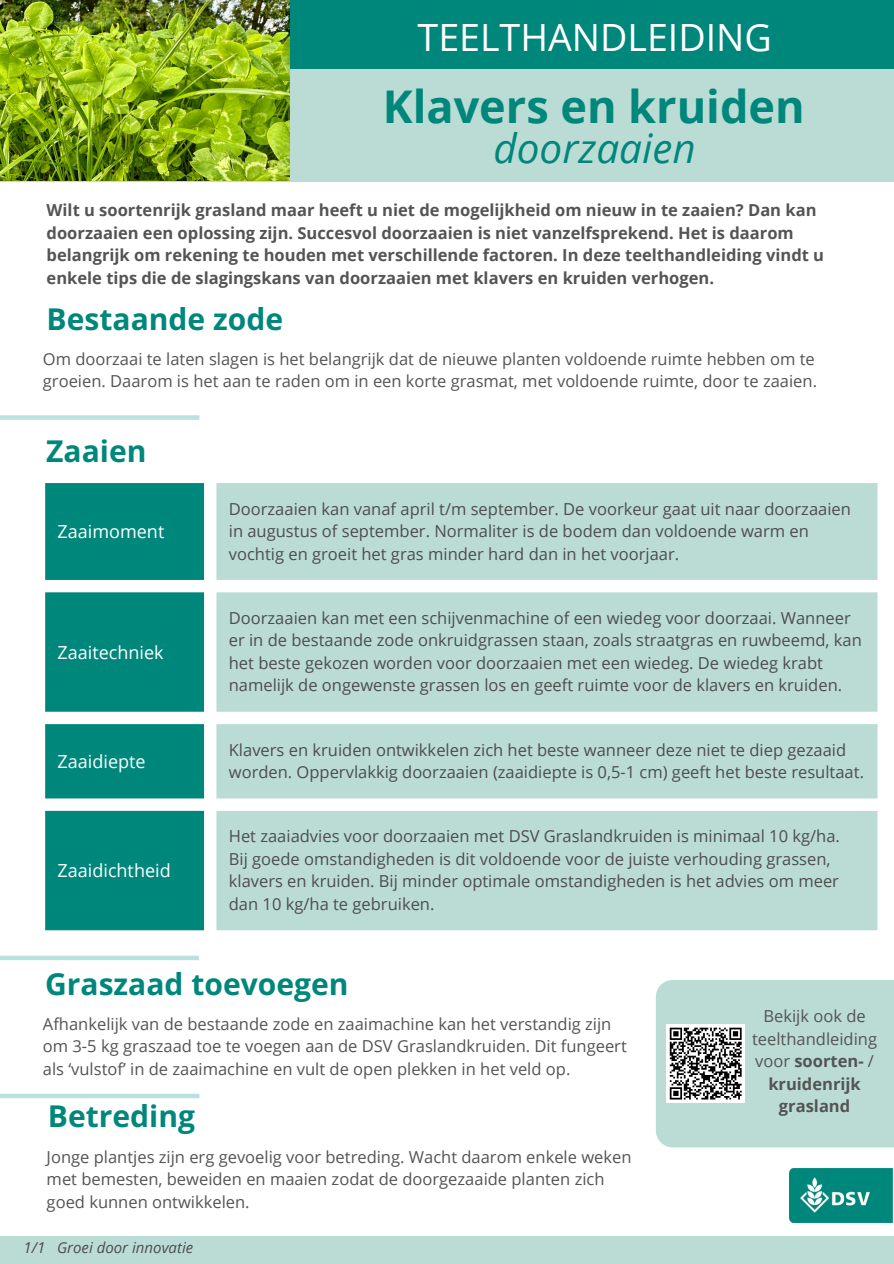
<style>
.page{position:relative;width:894px;height:1264px;background:#fff}
.page>*{position:absolute;margin:0;border:0;box-sizing:border-box;transform-origin:0 0}
.t1{font:700 45px "Open Sans";color:#00877c}
.t2{font:italic 40.5px "Open Sans";color:#00877c}
.t3{font:37.5px "Open Sans";color:#fff}
.t4{font:700 30px "Open Sans";color:#00877c}
.t5{font:18px "Open Sans";color:#fdfefe}
.t6{font:18px "Open Sans";color:#fff}
.t7{font:16.5px/22.5px "Open Sans";color:#4d4d4d}
.t8{font:16.5px/22.5px "Open Sans";color:#545454}
.t9{font:700 16.5px/22.5px "Open Sans";color:#545454}
.t10{font:italic 15px "Open Sans";color:#4d4d4d}
.s1{font-weight:700}
</style>
<div class="page">
<div style="left:0;top:0;width:893px;height:181px;background:#bbdcd5"></div>
<div style="left:0;top:0;width:893px;height:69px;background:#00877c"></div>
<img style="left:0;top:0;width:289px;height:181px">
<div style="left:0;top:415px;width:199px;height:5px;background:#bae1de"></div>
<div style="left:0;top:955px;width:199px;height:5px;background:#bae1de"></div>
<svg style="left:45px;top:483px;width:159px;height:447px;background:#159187"></svg>
<svg style="left:216px;top:483px;width:661px;height:447px;background:#c0ded8"></svg>
<div style="left:0;top:1236px;width:893px;height:27px;background:#bbdcd5"></div>
<div style="left:0;top:1093px;width:199px;height:5px;background:#bae1de"></div>
<img style="left:789px;top:1168px;width:103px;height:54px">
<svg style="left:655px;top:980px;width:238px;height:167px;background:#b6d2cc"></svg>
<p class="t3" style="left:417px;top:11px;width:356px">TEELTHANDLEIDING</p>
<p class="t1" style="left:382px;top:74px;width:423px">Klavers en kruiden</p>
<p class="t2" style="left:493px;top:120px;width:204px">doorzaaien</p>
<p class="t9" style="left:47px;top:198px;width:778px">Wilt u soortenrijk grasland maar heeft u niet de mogelijkheid om nieuw in te zaaien? Dan kan doorzaaien een oplossing zijn. Succesvol doorzaaien is niet vanzelfsprekend. Het is daarom belangrijk om rekening te houden met verschillende factoren. In deze teelthandleiding vindt u enkele tips die de slagingskans van doorzaaien met klavers en kruiden verhogen.</p>
<p class="t4" style="left:47px;top:298px;width:238px">Bestaande zode</p>
<p class="t8" style="left:43px;top:347px;width:775px">Om doorzaai te laten slagen is het belangrijk dat de nieuwe planten voldoende ruimte hebben om te groeien. Daarom is het aan te raden om in een korte grasmat, met voldoende ruimte, door te zaaien.</p>
<p class="t4" style="left:46px;top:430px;width:102px">Zaaien</p>
<p class="t6" style="left:58px;top:519px;width:108px">Zaaimoment</p>
<p class="t5" style="left:58px;top:639px;width:108px">Zaaitechniek</p>
<p class="t7" style="left:229px;top:497px;width:623px">Doorzaaien kan vanaf april t/m september. De voorkeur gaat uit naar doorzaaien in augustus of september. Normaliter is de bodem dan voldoende warm en vochtig en groeit het gras minder hard dan in het voorjaar.</p>
<p class="t7" style="left:229px;top:606px;width:634px">Doorzaaien kan met een schijvenmachine of een wiedeg voor doorzaai. Wanneer er in de bestaande zode onkruidgrassen staan, zoals straatgras en ruwbeemd, kan het beste gekozen worden voor doorzaaien met een wiedeg. De wiedeg krabt namelijk de ongewenste grassen los en geeft ruimte voor de klavers en kruiden.</p>
<p class="t5" style="left:58px;top:748px;width:90px">Zaaidiepte</p>
<p class="t7" style="left:229px;top:738px;width:636px">Klavers en kruiden ontwikkelen zich het beste wanneer deze niet te diep gezaaid worden. Oppervlakkig doorzaaien (zaaidiepte is 0,5-1 cm) geeft het beste resultaat.</p>
<p class="t5" style="left:58px;top:858px;width:115px">Zaaidichtheid</p>
<p class="t7" style="left:229px;top:824px;width:612px">Het zaaiadvies voor doorzaaien met DSV Graslandkruiden is minimaal 10 kg/ha.</p>
<p class="t7" style="left:229px;top:847px;width:611px">Bij goede omstandigheden is dit voldoende voor de juiste verhouding grassen, klavers en kruiden. Bij minder optimale omstandigheden is het advies om meer dan 10 kg/ha te gebruiken.</p>
<p class="t4" style="left:45px;top:962px;width:305px">Graszaad toevoegen</p>
<p class="t8" style="left:43px;top:1012px;width:585px">Afhankelijk van de bestaande zode en zaaimachine kan het verstandig zijn om 3-5 kg graszaad toe te voegen aan de DSV Graslandkruiden. Dit fungeert als ‘vulstof’ in de zaaimachine en vult de open plekken in het veld op.</p>
<p class="t4" style="left:48px;top:1094px;width:149px">Betreding</p>
<p class="t8" style="left:47px;top:1144px;width:586px">Jonge plantjes zijn erg gevoelig voor betreding. Wacht daarom enkele weken met bemesten, beweiden en maaien zodat de doorgezaaide planten zich goed kunnen ontwikkelen.</p>
<p class="t10" style="left:24px;top:1236px;width:171px">1/1 Groei door innovatie</p>
<p class="t8" style="left:751px;top:1004px;width:126px;text-align:center">Bekijk ook de teelthandleiding voor <span class="s1">soorten-</span> / <span class="s1">kruidenrijk grasland</span></p>
</div>
